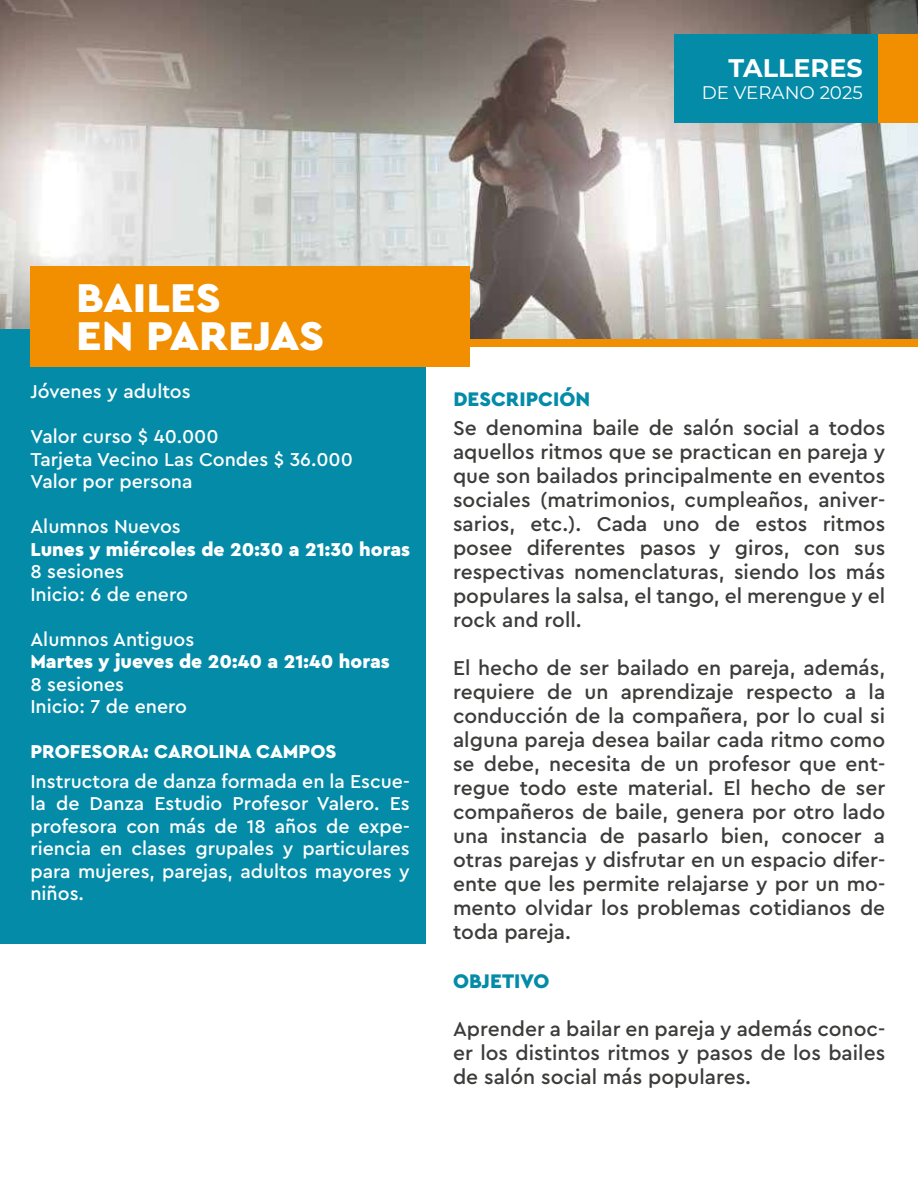
<style>
.page{position:relative;width:918px;height:1188px;background:#fff}
.page>*{position:absolute;margin:0;border:0;box-sizing:border-box;transform-origin:0 0}
.t1{font:900 42px/37.5px "Cera Pro";color:#fff;scale:1.06 1}
.t2{font:700 25.5px "Montserrat";color:#fff}
.t3{font:500 21px/24px "Cera Pro";color:#3c3c3b;text-align:justify}
.t4{font:900 20.55px "Cera Pro";color:#048ba8}
.t5{font:500 19.5px/22.5px "Cera Pro";color:#fff}
.t6{font:900 19.5px "Cera Pro";color:#fff}
.t7{font:18.3px "Montserrat";color:#fff}
</style>
<div class="page">
<img style="left:0;top:0;width:918px;height:339px">
<div style="left:0;top:330px;width:425px;height:614px;background:#048ba8"></div>
<div style="left:453px;top:339px;width:465px;height:8px;background:#f18f01"></div>
<div style="left:675px;top:35px;width:204px;height:88px;background:#048ba8"></div>
<div style="left:879px;top:35px;width:39px;height:88px;background:#f18f01"></div>
<div style="left:30px;top:266px;width:440px;height:101px;background:#f18f01"></div>
<p class="t2" style="left:728px;top:50px;width:136px">TALLERES</p>
<p class="t7" style="left:702px;top:80px;width:162px">DE VERANO 2025</p>
<h1 class="t1" style="left:76px;top:278px;width:235px">BAILES<br>EN PAREJAS</h1>
<p class="t5" style="left:30px;top:380px;width:162px">Jóvenes y adultos</p>
<p class="t5" style="left:30px;top:425px;width:324px">Valor curso $ 40.000<br>Tarjeta Vecino Las Condes $ 36.000<br>Valor por persona</p>
<p class="t5" style="left:30px;top:515px;width:152px">Alumnos Nuevos</p>
<p class="t6" style="left:30px;top:536px;width:381px">Lunes y miércoles de 20:30 a 21:30 horas</p>
<p class="t5" style="left:30px;top:560px;width:159px">8 sesiones<br>Inicio: 6 de enero</p>
<p class="t5" style="left:30px;top:627px;width:165px">Alumnos Antiguos</p>
<p class="t6" style="left:30px;top:649px;width:361px">Martes y jueves de 20:40 a 21:40 horas</p>
<p class="t5" style="left:30px;top:672px;width:158px">8 sesiones<br>Inicio: 7 de enero</p>
<p class="t6" style="left:30px;top:739px;width:308px">PROFESORA: CAROLINA CAMPOS</p>
<p class="t5" style="left:30px;top:769px;width:381px;text-align:justify">Instructora de danza formada en la Escue&shy;la de Danza Estudio Profesor Valero. Es profesora con más de 18 años de expe&shy;riencia en clases grupales y particulares para mujeres, parejas, adultos mayores y niños.</p>
<p class="t4" style="left:453px;top:386px;width:138px">DESCRIPCIÓN</p>
<p class="t3" style="left:453px;top:415px;width:434px">Se denomina baile de salón social a todos aquellos ritmos que se practican en pareja y que son bailados principalmente en eventos sociales (matrimonios, cumpleaños, aniver&shy;sarios, etc.). Cada uno de estos ritmos posee diferentes pasos y giros, con sus respectivas nomenclaturas, siendo los más populares la salsa, el tango, el merengue y el rock and roll.</p>
<p class="t3" style="left:453px;top:655px;width:434px">El hecho de ser bailado en pareja, además, requiere de un aprendizaje respecto a la conducción de la compañera, por lo cual si alguna pareja desea bailar cada ritmo como se debe, necesita de un profesor que ent&shy;regue todo este material. El hecho de ser compañeros de baile, genera por otro lado una instancia de pasarlo bien, conocer a otras parejas y disfrutar en un espacio difer&shy;ente que les permite relajarse y por un mo&shy;mento olvidar los problemas cotidianos de toda pareja.</p>
<p class="t4" style="left:453px;top:967px;width:98px">OBJETIVO</p>
<p class="t3" style="left:453px;top:1016px;width:434px">Aprender a bailar en pareja y además conoc&shy;er los distintos ritmos y pasos de los bailes de salón social más populares.</p>
</div>
